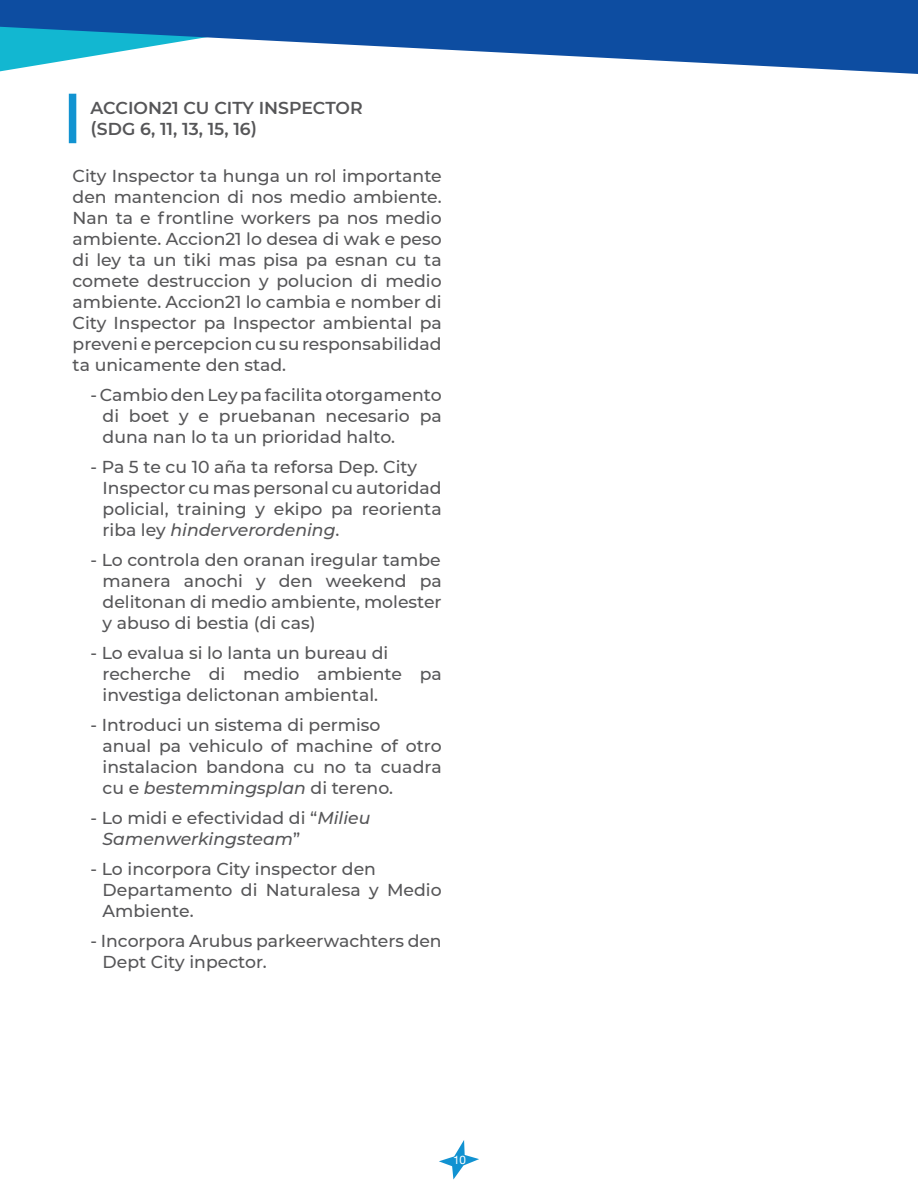
<style>
.page{position:relative;width:918px;height:1188px;background:#fff}
.page>*{position:absolute;margin:0;border:0;box-sizing:border-box;transform-origin:0 0}
.t1{font:500 17.25px/21px "Montserrat";color:#565658;text-align:justify}
.SubTitles{font:600 17.25px/21px "Montserrat";color:#565658}
.t2{font:italic 500 17.25px "Montserrat";color:#565658}
.t3{font:11.7px "Helvetica Neue LT Std";color:#fff}
.s1{font-style:italic}
.s2{font-style:normal}
</style>
<div class="page">
<svg style="left:439px;top:1140px;width:40px;height:40px"></svg>
<div style="left:69px;top:97px;width:7px;height:42px;background:#1193d1"></div>
<svg style="left:0;top:0;width:918px;height:74px;fill:#0d4da1"></svg>
<p class="SubTitles" style="left:91px;top:97px;width:274px">ACCION21 CU CITY INSPECTOR (SDG 6, 11, 13, 15, 16)</p>
<p class="t1" style="left:73px;top:164px;width:371px">City Inspector ta hunga un rol importante den mantencion di nos medio ambiente.<br>Nan ta e frontline workers pa nos medio ambiente. Accion21 lo desea di wak e peso di ley ta un tiki mas pisa pa esnan cu ta comete destruccion y polucion di medio ambiente. Accion21 lo cambia e nomber di City Inspector pa Inspector ambiental pa preveni e percepcion cu su responsabilidad ta unicamente den stad.</p>
<p class="t1" style="left:91px;top:383px;width:353px">- Cambio den Ley pa facilita otorgamento</p>
<p class="t1" style="left:103px;top:404px;width:341px">di boet y e pruebanan necesario pa duna nan lo ta un prioridad halto.</p>
<p class="t1" style="left:91px;top:455px;width:328px">- Pa 5 te cu 10 aña ta reforsa Dep. City</p>
<p class="t1" style="left:103px;top:476px;width:341px">Inspector cu mas personal cu autoridad policial, training y ekipo pa reorienta riba ley <span class="s1">hinderverordening</span>.</p>
<p class="t1" style="left:91px;top:548px;width:352px">- Lo controla den oranan iregular tambe</p>
<p class="t1" style="left:103px;top:569px;width:341px">manera anochi y den weekend pa delitonan di medio ambiente, molester y abuso di bestia (di cas)</p>
<p class="t1" style="left:91px;top:641px;width:299px">- Lo evalua si lo lanta un bureau di</p>
<p class="t1" style="left:103px;top:662px;width:341px">recherche di medio ambiente pa investiga delictonan ambiental.</p>
<p class="t1" style="left:91px;top:713px;width:291px">- Introduci un sistema di permiso</p>
<p class="t1" style="left:103px;top:734px;width:341px">anual pa vehiculo of machine of otro instalacion bandona cu no ta cuadra cu e <span class="s1">bestemmingsplan</span> di tereno.</p>
<p class="t1" style="left:91px;top:806px;width:281px">- Lo midi e efectividad di “<span class="s1">Milieu</span></p>
<p class="t2" style="left:103px;top:826px;width:199px">Samenwerkingsteam<span class="s2">”</span></p>
<p class="t1" style="left:91px;top:857px;width:287px">- Lo incorpora City inspector den</p>
<p class="t1" style="left:103px;top:878px;width:341px">Departamento di Naturalesa y Medio<br>Ambiente.</p>
<p class="t1" style="left:91px;top:929px;width:353px">- Incorpora Arubus parkeerwachters den</p>
<p class="t1" style="left:103px;top:950px;width:166px">Dept City inpector.</p>
<p class="t3" style="left:453px;top:1153px;width:15px">10</p>
</div>
